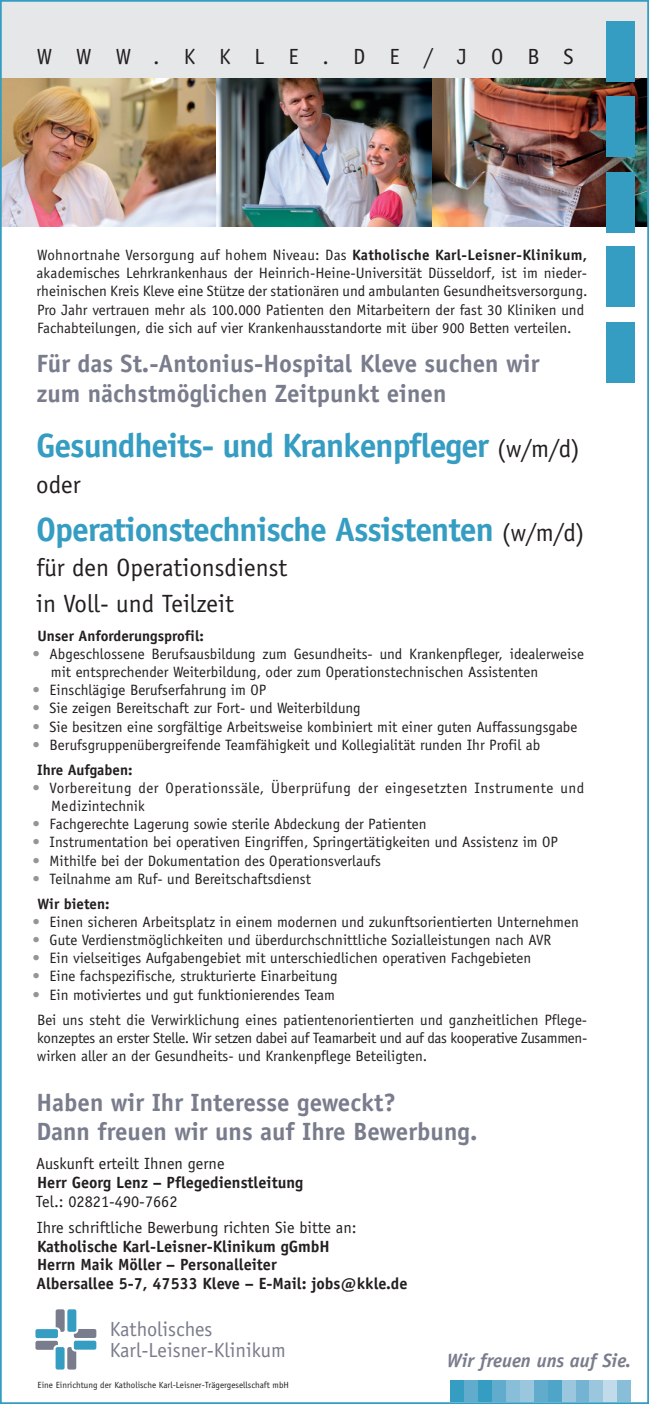
<style>
.page{position:relative;width:649px;height:1404px;background:#fff}
.page>*{position:absolute;margin:0;border:0;box-sizing:border-box;transform-origin:0 0}
.t1{font:700 33.75px "Officina Sans";letter-spacing:-.03em;color:#369dc2}
.t2{font:700 25px/30px "Officina Sans";color:#797c8c}
.t3{font:25px/35.5px "Officina Sans";color:#231f20}
.t4{font:22px "Officina Sans";letter-spacing:1.09em;color:#231f20}
.t5{font:20.5px/20.5px "Officina Sans Std";color:#797c8c}
.t6{font:italic 700 19.25px "Officina Sans";color:#797c8c}
.t7{font:700 16.25px/18.8px "Officina Sans";color:#231f20}
.t8{font:16.25px/25.8px "Officina Sans";color:#231f20}
.t9{font:15px/18px "Officina Sans";color:#231f20}
.t10{font:15px/18px "Officina Sans";letter-spacing:-.02em;color:#231f20}
.t11{font:15px/18px "Officina Sans";letter-spacing:.03em;color:#231f20}
.t12{font:700 15px "Officina Sans";color:#231f20}
.t13{font:9px "Officina Sans";color:#231f20}
.s1{font-weight:700}
.s2{font-weight:400;font-size:25px;color:#231f20}
.s3{color:#939598}
</style>
<div class="page">
<div style="left:0;top:0;width:648px;height:78px;background:#e6e7e9"></div>
<div style="left:74px;top:1340px;width:22px;height:9px;background:#369dc2;border-radius:2px"></div>
<div style="left:35px;top:1328px;width:23px;height:9px;background:#369dc2;border-radius:2px"></div>
<svg style="left:35px;top:1340px;width:23px;height:9px"></svg>
<div style="left:56px;top:1346px;width:9px;height:23px;background:#369dc2;border-radius:2px"></div>
<svg style="left:67px;top:1346px;width:9px;height:23px"></svg>
<svg style="left:74px;top:1328px;width:22px;height:9px"></svg>
<div style="left:67px;top:1309px;width:9px;height:22px;background:#369dc2;border-radius:2px"></div>
<svg style="left:56px;top:1309px;width:9px;height:22px"></svg>
<div style="left:478px;top:1379px;width:14px;height:22px;background:#369dc2"></div>
<div style="left:492px;top:1379px;width:14px;height:22px;background:#61accd"></div>
<div style="left:506px;top:1379px;width:13px;height:22px;background:#88bed8"></div>
<div style="left:519px;top:1379px;width:14px;height:22px;background:#9ac7de"></div>
<div style="left:533px;top:1379px;width:14px;height:22px;background:#61accd"></div>
<div style="left:547px;top:1379px;width:14px;height:22px;background:#4ea5c8"></div>
<div style="left:561px;top:1379px;width:14px;height:22px;background:#9ac7de"></div>
<div style="left:575px;top:1379px;width:14px;height:22px;background:#74b4d2"></div>
<div style="left:589px;top:1379px;width:14px;height:22px;background:#9ac7de"></div>
<div style="left:603px;top:1379px;width:14px;height:22px;background:#c1dbea"></div>
<div style="left:617px;top:1379px;width:14px;height:22px;background:#88bed8"></div>
<div style="left:450px;top:1379px;width:14px;height:22px;background:#369dc2"></div>
<div style="left:464px;top:1379px;width:14px;height:22px;background:#61accd"></div>
<img style="left:3px;top:78px;width:642px;height:149px">
<div style="left:606px;top:21px;width:28px;height:60px;background:#369dc2"></div>
<div style="left:606px;top:97px;width:28px;height:60px;background:#369dc2"></div>
<div style="left:606px;top:172px;width:28px;height:60px;background:#369dc2"></div>
<div style="left:606px;top:247px;width:28px;height:60px;background:#369dc2"></div>
<div style="left:606px;top:322px;width:28px;height:61px;background:#369dc2"></div>
<h3 class="t4" style="left:37px;top:43px;width:538px">WWW.KKLE.DE/JOBS</h3>
<p class="t9" style="left:36px;top:246px;width:552px">Wohnortnahe Versorgung auf hohem Niveau: Das <span class="s1">Katholische Karl-Leisner-Klinikum, </span>akademisches Lehrkrankenhaus der Heinrich-Heine-Universität Düsseldorf, ist im nieder&shy;rheinischen Kreis Kleve eine Stütze der stationären und ambulanten Gesundheitsversorgung.<br>Pro Jahr vertrauen mehr als 100.000 Patienten den Mitarbeitern der fast 30 Kliniken und Fachabteilungen, die sich auf vier Krankenhausstandorte mit über 900 Betten verteilen.</p>
<h2 class="t2" style="left:36px;top:348px;width:504px">Für das St.-Antonius-Hospital Kleve suchen wir zum nächstmöglichen Zeitpunkt einen</h2>
<h1 class="t1" style="left:36px;top:424px;width:545px">Gesundheits- und Krankenpfleger <span class="s2">(w/m/d)</span></h1>
<h2 class="t3" style="left:36px;top:466px;width:46px">oder</h2>
<h1 class="t1" style="left:36px;top:508px;width:549px">Operationstechnische Assistenten <span class="s2">(w/m/d)</span></h1>
<h2 class="t3" style="left:36px;top:550px;width:252px">für den Operationsdienst in Voll- und Teilzeit</h2>
<p class="t12" style="left:37px;top:626px;width:168px">Unser Anforderungsprofil:</p>
<p class="t9" style="left:51px;top:645px;width:534px;text-indent:-18px"><span class="s3">•</span> Abgeschlossene Berufsausbildung zum Gesundheits- und Krankenpfleger, idealerweise mit entsprechender Weiterbildung, oder zum Operationstechnischen Assistenten</p>
<p class="t9" style="left:33px;top:681px;width:235px"><span class="s3">•</span> Einschlägige Berufserfahrung im OP</p>
<p class="t9" style="left:33px;top:699px;width:329px"><span class="s3">•</span> Sie zeigen Bereitschaft zur Fort- und Weiterbildung</p>
<p class="t9" style="left:33px;top:717px;width:546px"><span class="s3">•</span> Sie besitzen eine sorgfältige Arbeitsweise kombiniert mit einer guten Auffassungsgabe</p>
<p class="t9" style="left:37px;top:732px;width:504px;line-height:25.2px;text-indent:-5px"><span class="s3">•</span> Berufsgruppenübergreifende Teamfähigkeit und Kollegialität runden Ihr Profil ab<br><span class="s1">Ihre Aufgaben:</span></p>
<p class="t11" style="left:51px;top:779px;width:534px;text-indent:-19px"><span class="s3">•</span> Vorbereitung der Operationssäle, Überprüfung der eingesetzten Instrumente und<br>Medizintechnik</p>
<p class="t9" style="left:33px;top:815px;width:395px"><span class="s3">•</span> Fachgerechte Lagerung sowie sterile Abdeckung der Patienten</p>
<p class="t9" style="left:33px;top:833px;width:526px"><span class="s3">•</span> Instrumentation bei operativen Eingriffen, Springertätigkeiten und Assistenz im OP</p>
<p class="t9" style="left:33px;top:851px;width:350px"><span class="s3">•</span> Mithilfe bei der Dokumentation des Operationsverlaufs</p>
<p class="t9" style="left:37px;top:865px;width:275px;line-height:25.2px;text-indent:-5px"><span class="s3">•</span> Teilnahme am Ruf- und Bereitschaftsdienst<br><span class="s1">Wir bieten:</span></p>
<p class="t9" style="left:33px;top:912px;width:547px"><span class="s3">•</span> Einen sicheren Arbeitsplatz in einem modernen und zukunftsorientierten Unternehmen</p>
<p class="t9" style="left:33px;top:931px;width:520px"><span class="s3">•</span> Gute Verdienstmöglichkeiten und überdurchschnittliche Sozialleistungen nach AVR</p>
<p class="t9" style="left:33px;top:949px;width:500px"><span class="s3">•</span> Ein vielseitiges Aufgabengebiet mit unterschiedlichen operativen Fachgebieten</p>
<p class="t9" style="left:33px;top:967px;width:306px"><span class="s3">•</span> Eine fachspezifische, strukturierte Einarbeitung</p>
<p class="t9" style="left:33px;top:981px;width:556px;line-height:25.2px"><span class="s3">•</span> Ein motiviertes und gut funktionierendes Team<br>Bei uns steht die Verwirklichung eines patientenorientierten und ganzheitlichen Pflege-</p>
<p class="t10" style="left:37px;top:1028px;width:551px">konzeptes an erster Stelle. Wir setzen dabei auf Teamarbeit und auf das kooperative Zusammen&shy;wirken aller an der Gesundheits- und Krankenpflege Beteiligten.</p>
<h2 class="t2" style="left:36px;top:1087px;width:442px;line-height:28.8px">Haben wir Ihr Interesse geweckt?<br>Dann freuen wir uns auf Ihre Bewerbung.</h2>
<p class="t8" style="left:36px;top:1150px;width:190px">Auskunft erteilt Ihnen gerne</p>
<p class="t7" style="left:37px;top:1172px;width:268px">Herr Georg Lenz – Pflegedienstleitung</p>
<p class="t8" style="left:36px;top:1188px;width:322px">Tel.: 02821-490-7662<br>Ihre schriftliche Bewerbung richten Sie bitte an:</p>
<p class="t7" style="left:36px;top:1236px;width:372px">Katholische Karl-Leisner-Klinikum gGmbH<br>Herrn Maik Möller – Personalleiter<br>Albersallee 5-7, 47533 Kleve – E-Mail: jobs@kkle.de</p>
<h3 class="t5" style="left:110px;top:1318px;width:177px">Katholisches<br>Karl-Leisner-Klinikum</h3>
<p class="t13" style="left:38px;top:1379px;width:253px">Eine Einrichtung der Katholische Karl-Leisner-Trägergesellschaft mbH</p>
<p class="t6" style="left:446px;top:1348px;width:186px">Wir freuen uns auf Sie.</p>
</div>
